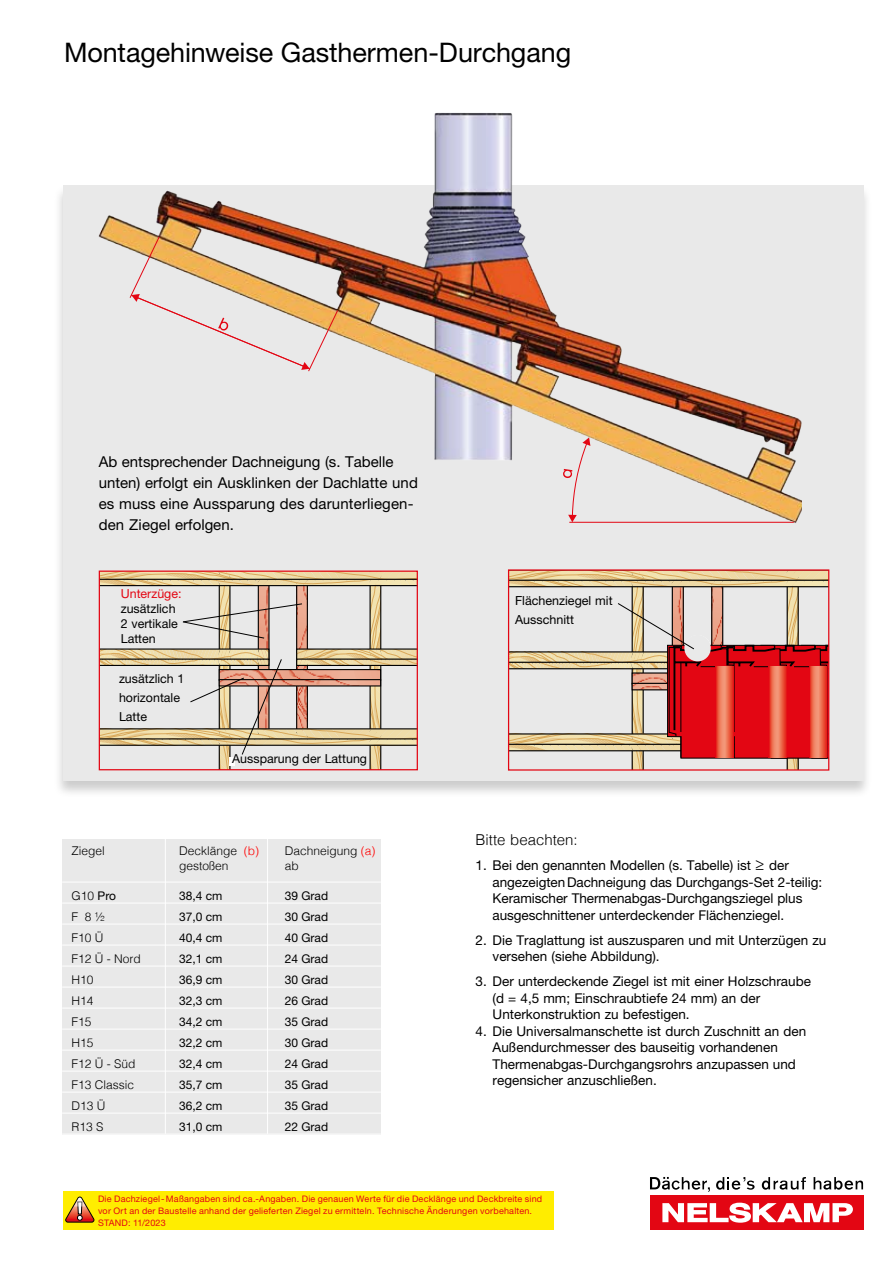
<style>
.page{position:relative;width:893px;height:1263px;background:#fff}
.page>*{position:absolute;margin:0;border:0;box-sizing:border-box;transform-origin:0 0}
.t1{font:27px "Helvetica Neue LT Std";letter-spacing:-.005em;color:#000}
.t2{font:15px/21px "Helvetica Neue LT Std";letter-spacing:.005em;color:#000}
.t3{font:300 15px "Helvetica";color:#000}
.t4{font:13.5px/16.5px "Helvetica Neue LT Std";color:#000}
.t5{font:12.6px/18.8px "Helvetica Neue LT Std";color:#000}
.t6{font:12.45px/18.6px "Helvetica Neue LT Std";color:#000}
.t7{font:12.45px "Helvetica Neue LT Std";color:#e30613}
.t8{font:12px "Helvetica Neue LT Std";color:#000}
.t9{font:300 12px "Helvetica";color:#000}
.t10{font:9px/12px "Helvetica Neue LT Std";letter-spacing:.025em;color:#e30613}
.s1{color:#f00}
.s2{font-family:"Helvetica Neue LT Std";font-weight:400}
.s3{font-size:16.5px}
</style>
<div class="page">
<div style="left:650px;top:1195px;width:213px;height:35px;background:#e30613"></div>
<svg style="left:662px;top:1203px;width:191px;height:20px"></svg>
<svg style="left:762px;top:1177px;width:44px;height:13px"></svg>
<svg style="left:814px;top:1177px;width:49px;height:13px"></svg>
<svg style="left:650px;top:1177px;width:60px;height:15px"></svg>
<svg style="left:716px;top:1177px;width:39px;height:13px"></svg>
<div style="left:63px;top:1192px;width:491px;height:38px;background:#ffed00"></div>
<svg style="left:65px;top:1196px;width:29px;height:26px"></svg>
<div style="left:54px;top:185px;width:819px;height:613px;background:#000;opacity:.2"></div>
<div style="left:63px;top:185px;width:800px;height:596px;background:#e9e9e9"></div>
<img style="left:98px;top:112px;width:704px;height:411px">
<hr style="left:569px;top:522px;width:225px;height:1px;background:#e30613">
<svg style="left:563px;top:437px;width:27px;height:85px"></svg>
<svg style="left:129px;top:236px;width:210px;height:136px"></svg>
<div style="left:62px;top:839px;width:319px;height:295px;background:#e9e9e9"></div>
<hr style="left:62px;top:882px;width:319px;height:1px;background:#fff">
<hr style="left:62px;top:903px;width:319px;height:1px;background:#fff">
<hr style="left:62px;top:924px;width:319px;height:1px;background:#fff">
<hr style="left:62px;top:945px;width:319px;height:1px;background:#fff">
<hr style="left:62px;top:966px;width:319px;height:1px;background:#fff">
<hr style="left:62px;top:987px;width:319px;height:1px;background:#fff">
<hr style="left:62px;top:1008px;width:319px;height:1px;background:#fff">
<hr style="left:62px;top:1029px;width:319px;height:1px;background:#fff">
<hr style="left:62px;top:1050px;width:319px;height:1px;background:#fff">
<hr style="left:62px;top:1071px;width:319px;height:1px;background:#fff">
<hr style="left:62px;top:1092px;width:319px;height:1px;background:#fff">
<hr style="left:62px;top:1113px;width:319px;height:1px;background:#fff">
<hr style="left:165px;top:838px;width:1px;height:296px;background:#fff">
<hr style="left:267px;top:838px;width:1px;height:296px;background:#fff">
<svg style="left:509px;top:570px;width:320px;height:200px"></svg>
<svg style="left:99px;top:571px;width:319px;height:199px"></svg>
<div style="left:230px;top:757px;width:5px;height:8px;background:#fff"></div>
<h1 class="t1" style="left:64px;top:36px;width:509px">Montagehinweise Gasthermen-Durchgang</h1>
<p class="t2" style="left:99px;top:451px;width:321px">Ab entsprechender Dachneigung (s. Tabelle unten) erfolgt ein Ausklinken der Dachlatte und es muss eine Aussparung des darunterliegen&shy;den Ziegel erfolgen.</p>
<p class="t7" style="left:121px;top:586px;width:62px">Unterzüge:</p>
<p class="t6" style="left:121px;top:601px;width:59px;line-height:15px">zusätzlich<br>2 vertikale<br>Latten</p>
<p class="t6" style="left:119px;top:670px;width:67px">zusätzlich 1 horizontale<br>Latte</p>
<p class="t6" style="left:232px;top:749px;width:136px">Aussparung der Lattung</p>
<p class="t9" style="left:72px;top:845px;width:35px">Ziegel</p>
<p class="t9" style="left:179px;top:845px;width:82px">Decklänge <span class="s1">(b)</span></p>
<p class="t9" style="left:285px;top:845px;width:92px">Dachneigung <span class="s1">(a)</span></p>
<p class="t9" style="left:179px;top:860px;width:51px">gestoßen</p>
<p class="t9" style="left:285px;top:860px;width:16px">ab</p>
<p class="t9" style="left:72px;top:890px;width:46px">G10 <span class="s2">Pro</span></p>
<p class="t8" style="left:179px;top:888px;width:45px">38,4 cm</p>
<p class="t8" style="left:285px;top:888px;width:45px">39 Grad</p>
<p class="t9" style="left:72px;top:911px;width:35px">F 8 ½</p>
<p class="t8" style="left:179px;top:909px;width:45px">37,0 cm</p>
<p class="t8" style="left:285px;top:909px;width:45px">30 Grad</p>
<p class="t9" style="left:72px;top:932px;width:34px">F10 Ü</p>
<p class="t8" style="left:179px;top:930px;width:45px">40,4 cm</p>
<p class="t8" style="left:285px;top:930px;width:45px">40 Grad</p>
<p class="t9" style="left:72px;top:953px;width:71px">F12 Ü - Nord</p>
<p class="t8" style="left:179px;top:951px;width:45px">32,1 cm</p>
<p class="t8" style="left:285px;top:951px;width:45px">24 Grad</p>
<p class="t9" style="left:72px;top:974px;width:24px">H10</p>
<p class="t8" style="left:179px;top:972px;width:45px">36,9 cm</p>
<p class="t8" style="left:285px;top:972px;width:45px">30 Grad</p>
<p class="t9" style="left:72px;top:995px;width:24px">H14</p>
<p class="t8" style="left:179px;top:993px;width:45px">32,3 cm</p>
<p class="t8" style="left:285px;top:993px;width:45px">26 Grad</p>
<p class="t9" style="left:72px;top:1016px;width:22px">F15</p>
<p class="t8" style="left:179px;top:1014px;width:45px">34,2 cm</p>
<p class="t8" style="left:285px;top:1014px;width:45px">35 Grad</p>
<p class="t9" style="left:72px;top:1037px;width:24px">H15</p>
<p class="t8" style="left:179px;top:1035px;width:45px">32,2 cm</p>
<p class="t8" style="left:285px;top:1035px;width:45px">30 Grad</p>
<p class="t9" style="left:72px;top:1058px;width:66px">F12 Ü - Süd</p>
<p class="t8" style="left:179px;top:1056px;width:45px">32,4 cm</p>
<p class="t8" style="left:285px;top:1056px;width:45px">24 Grad</p>
<p class="t9" style="left:72px;top:1079px;width:64px">F13 Classic</p>
<p class="t8" style="left:179px;top:1077px;width:45px">35,7 cm</p>
<p class="t8" style="left:285px;top:1077px;width:45px">35 Grad</p>
<p class="t9" style="left:72px;top:1100px;width:36px">D13 Ü</p>
<p class="t8" style="left:179px;top:1098px;width:45px">36,2 cm</p>
<p class="t8" style="left:285px;top:1098px;width:45px">35 Grad</p>
<p class="t9" style="left:72px;top:1121px;width:34px">R13 S</p>
<p class="t8" style="left:179px;top:1119px;width:45px">31,0 cm</p>
<p class="t8" style="left:285px;top:1119px;width:45px">22 Grad</p>
<p class="t5" style="left:515px;top:591px;width:99px">Flächenziegel mit<br>Ausschnitt</p>
<p class="t3" style="left:476px;top:834px;width:104px">Bitte beachten:</p>
<p class="t4" style="left:493px;top:857px;width:331px;text-indent:-17px">1. Bei den genannten Modellen (s. Tabelle) ist <span class="s3">≥</span> der angezeigtenDachneigung das Durchgangs-Set 2-teilig:<br>Keramischer Thermenabgas-Durchgangsziegel plus ausgeschnittener unterdeckender Flächenziegel.</p>
<p class="t4" style="left:493px;top:932px;width:335px;text-indent:-17px">2. Die Traglattung ist auszusparen und mit Unterzügen zu versehen (siehe Abbildung).</p>
<p class="t4" style="left:493px;top:973px;width:320px;text-indent:-17px">3. Der unterdeckende Ziegel ist mit einer Holzschraube (d = 4,5 mm; Einschraubtiefe 24 mm) an der<br>Unterkonstruktion zu befestigen.</p>
<p class="t4" style="left:493px;top:1023px;width:315px;text-indent:-17px">4. Die Universalmanschette ist durch Zuschnitt an den Außendurchmesser des bauseitig vorhandenen Thermenabgas-Durchgangsrohrs anzupassen und regensicher anzuschließen.</p>
<p class="t10" style="left:98px;top:1193px;width:446px">Die Dachziegel-Maßangaben sind ca.-Angaben. Die genauen Werte für die Decklänge und Deckbreite sind vor Ort an der Baustelle anhand der gelieferten Ziegel zu ermitteln. Technische Änderungen vorbehalten.<br>STAND: 11/2023</p>
</div>
